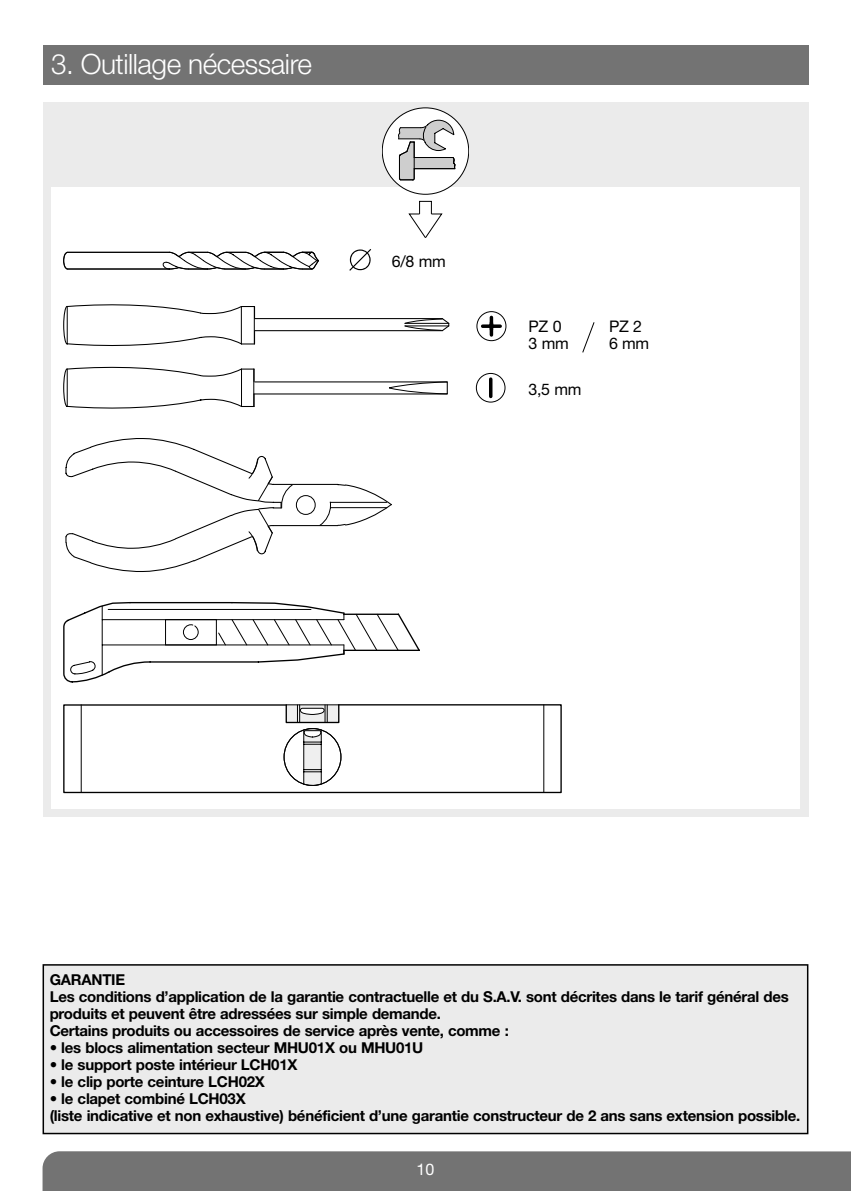
<style>
.page{position:relative;width:851px;height:1191px;background:#fff}
.page>*{position:absolute;margin:0;border:0;box-sizing:border-box;transform-origin:0 0}
.t1{font:300 28px "Helvetica Neue LT Com";letter-spacing:-.015em;color:#fff}
.t2{font:16px/17px "Helvetica Neue LT Com";letter-spacing:-.015em;color:#000}
.t3{font:16px "Helvetica Neue LT Com";color:#fff}
.t4{font:700 15px/17px "Helvetica Neue LT Com";letter-spacing:-.015em;color:#000}
</style>
<div class="page">
<div style="left:43px;top:1151px;width:807px;height:40px;background:#737373"></div>
<div style="left:43px;top:102px;width:765px;height:714px;background:#ebebeb"></div>
<div style="left:51px;top:187px;width:748px;height:621px;background:#fff"></div>
<svg style="left:409px;top:214px;width:33px;height:24px"></svg>
<div style="left:419px;top:201px;width:12px;height:13px;border:1px solid #000"></div>
<div style="left:382px;top:108px;width:86px;height:86px;background:#fff;border-radius:50%"></div>
<svg style="left:398px;top:120px;width:57px;height:60px"></svg>
<svg style="left:63px;top:251px;width:256px;height:19px"></svg>
<svg style="left:349px;top:249px;width:22px;height:22px"></svg>
<hr style="left:254px;top:318px;width:188px;height:1px;background:#000">
<hr style="left:254px;top:330px;width:188px;height:1px;background:#000">
<svg style="left:482px;top:324px;width:18px;height:4px"></svg>
<svg style="left:489px;top:317px;width:4px;height:18px"></svg>
<div style="left:476px;top:311px;width:30px;height:30px;border:1px solid #000;border-radius:50%"></div>
<svg style="left:404px;top:318px;width:46px;height:14px"></svg>
<hr style="left:405px;top:325px;width:43px;height:1px;background:#000">
<svg style="left:63px;top:304px;width:192px;height:42px"></svg>
<svg style="left:582px;top:322px;width:13px;height:31px"></svg>
<svg style="left:63px;top:704px;width:498px;height:89px"></svg>
<hr style="left:286px;top:704px;width:53px;height:1px;background:#000">
<div style="left:284px;top:728px;width:57px;height:57px;background:#fff;border-radius:50%"></div>
<svg style="left:297px;top:705px;width:31px;height:81px"></svg>
<div style="left:283px;top:728px;width:58px;height:58px;border:1px solid #000;border-radius:50%"></div>
<hr style="left:543px;top:705px;width:1px;height:87px;background:#000">
<hr style="left:81px;top:705px;width:1px;height:87px;background:#000">
<svg style="left:65px;top:438px;width:327px;height:134px"></svg>
<svg style="left:63px;top:602px;width:357px;height:80px"></svg>
<svg style="left:63px;top:367px;width:442px;height:41px"></svg>
<div style="left:43px;top:965px;width:764px;height:168px;background:#ebebeb"></div>
<div style="left:43px;top:964px;width:765px;height:170px;border:2px solid #000"></div>
<div style="left:43px;top:45px;width:765px;height:40px;background:#737373"></div>
<h1 class="t1" style="left:51px;top:54px;width:262px">3. Outillage nécessaire</h1>
<p class="t2" style="left:392px;top:252px;width:55px">6/8 mm</p>
<p class="t2" style="left:528px;top:318px;width:42px">PZ 0<br>3 mm</p>
<p class="t2" style="left:609px;top:318px;width:42px">PZ 2<br>6 mm</p>
<p class="t2" style="left:528px;top:381px;width:55px">3,5 mm</p>
<p class="t4" style="left:50px;top:971px;width:740px">GARANTIE<br>Les conditions d’application de la garantie contractuelle et du S.A.V. sont décrites dans le tarif général des produits et peuvent être adressées sur simple demande.<br>Certains produits ou accessoires de service après vente, comme :</p>
<p class="t4" style="left:50px;top:1039px;width:375px">• les blocs alimentation secteur MHU01X ou MHU01U</p>
<p class="t4" style="left:50px;top:1056px;width:249px">• le support poste intérieur LCH01X</p>
<p class="t4" style="left:50px;top:1073px;width:217px">• le clip porte ceinture LCH02X</p>
<p class="t4" style="left:50px;top:1090px;width:751px">• le clapet combiné LCH03X<br>(liste indicative et non exhaustive) bénéficient d’une garantie constructeur de 2 ans sans extension possible.</p>
<p class="t3" style="left:416px;top:1159px;width:19px">10</p>
</div>
